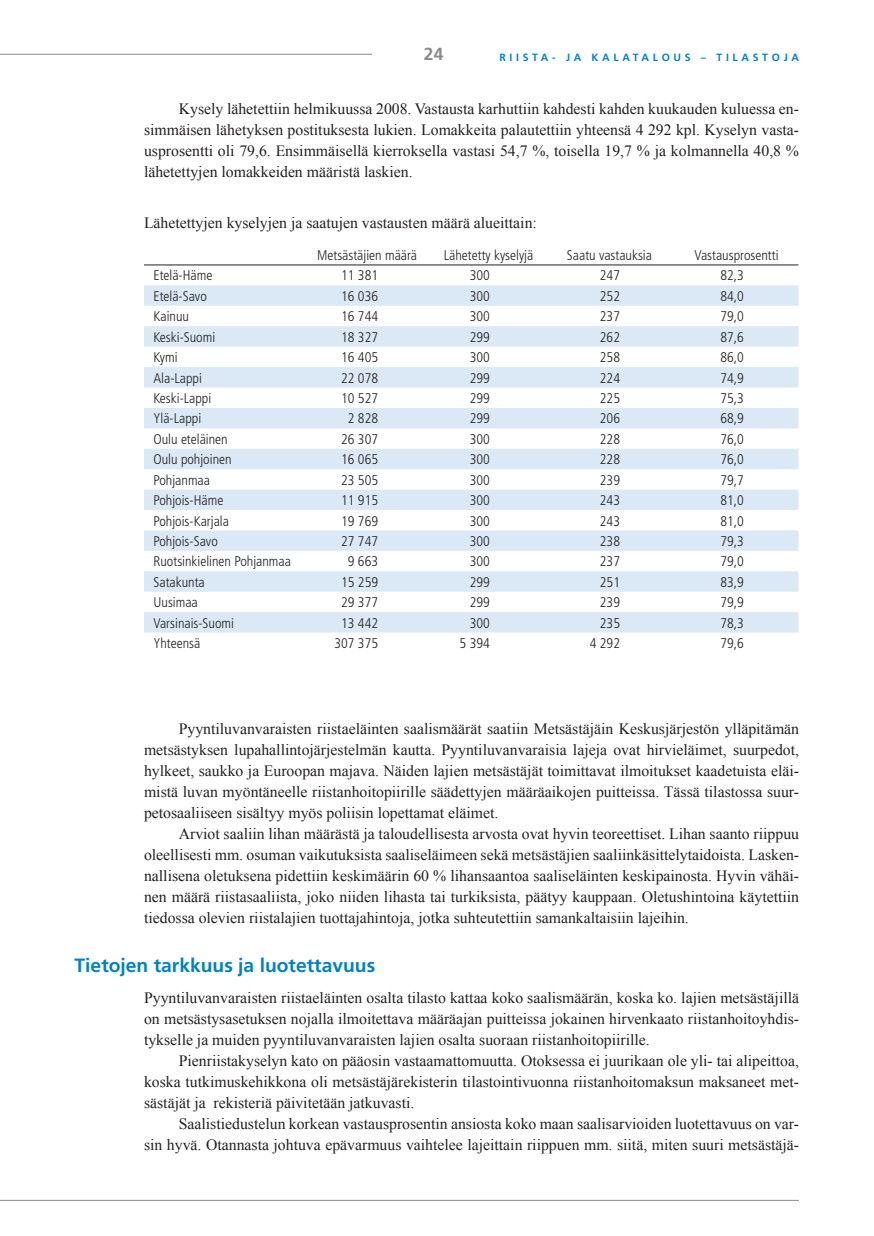
<style>
.page{position:relative;width:874px;height:1236px;background:#fff}
.page>*{position:absolute;margin:0;border:0;box-sizing:border-box;transform-origin:0 0}
.t1{font:700 19.25px "Frutiger LT Std";color:#0082c5}
.t2{font:700 17.5px "Frutiger LT Std";color:#8a8c8f}
.t3{font:15.75px/21px "Times New Roman";color:#231f20;text-align:justify}
.t4{font:300 condensed 14px "Frutiger LT Std";color:#231f20}
.t5{font:700 10.5px "Frutiger LT Std";letter-spacing:.35em;color:#0082c5}
</style>
<div class="page">
<hr style="left:0;top:1200px;width:799px;height:1px;background:#8a8c8f">
<hr style="left:0;top:54px;width:372px;height:1px;background:#8a8c8f">
<svg style="left:144px;top:265px;width:654px;height:368px"></svg>
<svg style="left:144px;top:285px;width:654px;height:347px;fill:#dbe9f5"></svg>
<hr style="left:144px;top:264px;width:654px;height:1px;background:#231f20">
<p class="t2" style="left:424px;top:47px;width:21px">24</p>
<p class="t5" style="left:499px;top:53px;width:301px">RIISTA- JA KALATALOUS – TILASTOJA</p>
<p class="t3" style="left:144px;top:98px;width:656px;text-indent:35px">Kysely lähetettiin helmikuussa 2008. Vastausta karhuttiin kahdesti kahden kuukauden kuluessa en&shy;simmäisen lä hetyksen postituksesta lukien. Lomakkeita palautettiin yhteensä 4 292 kpl. Kyselyn vasta&shy;usprosentti oli 79,6. Ensimmäisellä kierroksella vastasi 54,7 %, toisella 19,7 % ja kolmannella 40,8 % lähetettyjen lomakkeiden määristä laski en.</p>
<p class="t3" style="left:144px;top:212px;width:394px">Lähetettyjen kyselyjen ja saatujen vastausten määrä alueittain:</p>
<p class="t4" style="left:317px;top:249px;width:101px">Metsästäjien määrä</p>
<p class="t4" style="left:444px;top:249px;width:91px">Lähetetty kyselyjä</p>
<p class="t4" style="left:567px;top:249px;width:87px">Saatu vastauksia</p>
<p class="t4" style="left:694px;top:249px;width:86px">Vastausprosentti</p>
<p class="t4" style="left:153px;top:270px;width:60px">Etelä-Häme</p>
<p class="t4" style="left:341px;top:270px;width:38px">11 381</p>
<p class="t4" style="left:470px;top:270px;width:22px">300</p>
<p class="t4" style="left:600px;top:270px;width:22px">247</p>
<p class="t4" style="left:720px;top:270px;width:25px">82,3</p>
<p class="t4" style="left:153px;top:290px;width:55px">Etelä-Savo</p>
<p class="t4" style="left:341px;top:290px;width:38px">16 036</p>
<p class="t4" style="left:470px;top:290px;width:22px">300</p>
<p class="t4" style="left:600px;top:290px;width:22px">252</p>
<p class="t4" style="left:720px;top:290px;width:25px">84,0</p>
<p class="t4" style="left:153px;top:311px;width:37px">Kainuu</p>
<p class="t4" style="left:341px;top:311px;width:38px">16 744</p>
<p class="t4" style="left:470px;top:311px;width:22px">300</p>
<p class="t4" style="left:600px;top:311px;width:22px">237</p>
<p class="t4" style="left:720px;top:311px;width:25px">79,0</p>
<p class="t4" style="left:153px;top:331px;width:63px">Keski-Suomi</p>
<p class="t4" style="left:341px;top:331px;width:38px">18 327</p>
<p class="t4" style="left:470px;top:331px;width:22px">299</p>
<p class="t4" style="left:600px;top:331px;width:22px">262</p>
<p class="t4" style="left:720px;top:331px;width:25px">87,6</p>
<p class="t4" style="left:153px;top:352px;width:26px">Kymi</p>
<p class="t4" style="left:341px;top:352px;width:38px">16 405</p>
<p class="t4" style="left:470px;top:352px;width:22px">300</p>
<p class="t4" style="left:600px;top:352px;width:22px">258</p>
<p class="t4" style="left:720px;top:352px;width:25px">86,0</p>
<p class="t4" style="left:153px;top:372px;width:50px">Ala-Lappi</p>
<p class="t4" style="left:341px;top:372px;width:38px">22 078</p>
<p class="t4" style="left:470px;top:372px;width:22px">299</p>
<p class="t4" style="left:600px;top:372px;width:22px">224</p>
<p class="t4" style="left:720px;top:372px;width:25px">74,9</p>
<p class="t4" style="left:153px;top:392px;width:59px">Keski-Lappi</p>
<p class="t4" style="left:341px;top:392px;width:38px">10 527</p>
<p class="t4" style="left:470px;top:392px;width:22px">299</p>
<p class="t4" style="left:600px;top:392px;width:22px">225</p>
<p class="t4" style="left:720px;top:392px;width:25px">75,3</p>
<p class="t4" style="left:153px;top:413px;width:49px">Ylä-Lappi</p>
<p class="t4" style="left:348px;top:413px;width:32px">2 828</p>
<p class="t4" style="left:470px;top:413px;width:22px">299</p>
<p class="t4" style="left:600px;top:413px;width:22px">206</p>
<p class="t4" style="left:720px;top:413px;width:25px">68,9</p>
<p class="t4" style="left:153px;top:433px;width:76px">Oulu eteläinen</p>
<p class="t4" style="left:341px;top:433px;width:38px">26 307</p>
<p class="t4" style="left:470px;top:433px;width:22px">300</p>
<p class="t4" style="left:600px;top:433px;width:22px">228</p>
<p class="t4" style="left:720px;top:433px;width:25px">76,0</p>
<p class="t4" style="left:153px;top:454px;width:80px">Oulu pohjoinen</p>
<p class="t4" style="left:341px;top:454px;width:38px">16 065</p>
<p class="t4" style="left:470px;top:454px;width:22px">300</p>
<p class="t4" style="left:600px;top:454px;width:22px">228</p>
<p class="t4" style="left:720px;top:454px;width:25px">76,0</p>
<p class="t4" style="left:153px;top:474px;width:58px">Pohjanmaa</p>
<p class="t4" style="left:341px;top:474px;width:38px">23 505</p>
<p class="t4" style="left:470px;top:474px;width:22px">300</p>
<p class="t4" style="left:600px;top:474px;width:22px">239</p>
<p class="t4" style="left:720px;top:474px;width:25px">79,7</p>
<p class="t4" style="left:153px;top:495px;width:71px">Pohjois-Häme</p>
<p class="t4" style="left:341px;top:495px;width:38px">11 915</p>
<p class="t4" style="left:470px;top:495px;width:22px">300</p>
<p class="t4" style="left:600px;top:495px;width:22px">243</p>
<p class="t4" style="left:720px;top:495px;width:25px">81,0</p>
<p class="t4" style="left:153px;top:515px;width:77px">Pohjois-Karjala</p>
<p class="t4" style="left:341px;top:515px;width:38px">19 769</p>
<p class="t4" style="left:470px;top:515px;width:22px">300</p>
<p class="t4" style="left:600px;top:515px;width:22px">243</p>
<p class="t4" style="left:720px;top:515px;width:25px">81,0</p>
<p class="t4" style="left:153px;top:535px;width:66px">Pohjois-Savo</p>
<p class="t4" style="left:341px;top:535px;width:38px">27 747</p>
<p class="t4" style="left:470px;top:535px;width:22px">300</p>
<p class="t4" style="left:600px;top:535px;width:22px">238</p>
<p class="t4" style="left:720px;top:535px;width:25px">79,3</p>
<p class="t4" style="left:153px;top:556px;width:139px">Ruotsinkielinen Pohjanmaa</p>
<p class="t4" style="left:348px;top:556px;width:32px">9 663</p>
<p class="t4" style="left:470px;top:556px;width:22px">300</p>
<p class="t4" style="left:600px;top:556px;width:22px">237</p>
<p class="t4" style="left:720px;top:556px;width:25px">79,0</p>
<p class="t4" style="left:153px;top:576px;width:53px">Satakunta</p>
<p class="t4" style="left:341px;top:576px;width:38px">15 259</p>
<p class="t4" style="left:470px;top:576px;width:22px">299</p>
<p class="t4" style="left:600px;top:576px;width:22px">251</p>
<p class="t4" style="left:720px;top:576px;width:25px">83,9</p>
<p class="t4" style="left:153px;top:597px;width:46px">Uusimaa</p>
<p class="t4" style="left:341px;top:597px;width:38px">29 377</p>
<p class="t4" style="left:470px;top:597px;width:22px">299</p>
<p class="t4" style="left:600px;top:597px;width:22px">239</p>
<p class="t4" style="left:720px;top:597px;width:25px">79,9</p>
<p class="t4" style="left:153px;top:617px;width:82px">Varsinais-Suomi</p>
<p class="t4" style="left:341px;top:617px;width:38px">13 442</p>
<p class="t4" style="left:470px;top:617px;width:22px">300</p>
<p class="t4" style="left:600px;top:617px;width:22px">235</p>
<p class="t4" style="left:720px;top:617px;width:25px">78,3</p>
<p class="t4" style="left:153px;top:638px;width:48px">Yhteensä</p>
<p class="t4" style="left:334px;top:638px;width:45px">307 375</p>
<p class="t4" style="left:459px;top:638px;width:32px">5 394</p>
<p class="t4" style="left:590px;top:638px;width:32px">4 292</p>
<p class="t4" style="left:720px;top:638px;width:25px">79,6</p>
<p class="t3" style="left:144px;top:718px;width:656px;text-indent:35px">Pyyntiluvanvaraisten riistaeläinten saalismäärät saatiin Metsästäjäin Keskusjärjestön ylläpitämän metsästyksen lupahallintojärjestelmän kautta. Pyyntiluvanvaraisia lajeja ovat hirvieläimet, suurpedot, hylkeet, saukko ja Euroopan majava. Näiden lajien metsästäjät toimittavat ilmoitukset kaadetuista eläi&shy;mistä luvan myöntäneelle riistanhoi topiirille säädettyjen määräaikojen puitteissa. Tässä tilastossa suur&shy;petosaaliiseen sisältyy myös poliisin lopettamat eläimet.</p>
<p class="t3" style="left:144px;top:823px;width:656px;text-indent:35px">Arviot saaliin lihan määrästä ja taloudellisesta arvosta ovat hyvin teoreettiset. Lihan saanto riippuu oleellisesti mm. osuman vaikutuksista saaliseläimeen sekä metsästäjien saaliinkäsittelytaidoista. Lasken&shy;nallisena oletuksena pidettiin keskimäärin 60 % lihansaantoa saaliseläinten keskipainosta. Hyvin vähäi&shy;nen määrä riistasaaliista, joko niiden lihasta tai turkiksista, päätyy kauppaan. Oletushintoina käytettiin tiedossa olevien riistalajien tuottajahintoja, jotka suhteutettiin samankaltaisiin lajeihin.</p>
<p class="t1" style="left:75px;top:958px;width:302px">Tietojen tarkkuus ja luotettavuus</p>
<p class="t3" style="left:144px;top:987px;width:656px">Pyyntiluvanvaraisten riistaeläinten osalta tilasto kattaa koko saalismäärän, koska ko. lajien metsästäjillä on metsästysasetuksen nojalla ilmoitettava määräajan puitteissa jokainen hirvenkaato riistanhoitoyhdis&shy;tykselle ja muiden pyyntiluvanvaraisten lajien osalta suoraan riistanhoitopiirille.</p>
<p class="t3" style="left:144px;top:1050px;width:656px;text-indent:35px">Pienriistakyselyn kato on pääosin vastaamattomuutta. Otoksessa ei juurikaan ole yli- tai alipeittoa, koska tut kimuskehikkona oli metsästäjärekisterin tilastointivuonna riistanhoi tomaksun maksaneet met&shy;sästäjät ja rekisteriä päivitetään jatkuvasti.</p>
<p class="t3" style="left:144px;top:1113px;width:656px;text-align:right">Saalistiedustelun korkean vastausprosen tin ansiosta koko maan saalisarvioiden luo tettavuus on var-<br>sin hyvä. Otannasta johtuva epävarmuus vaihtelee lajeittain riippuen mm. siitä, miten suuri metsästäjä-</p>
</div>
